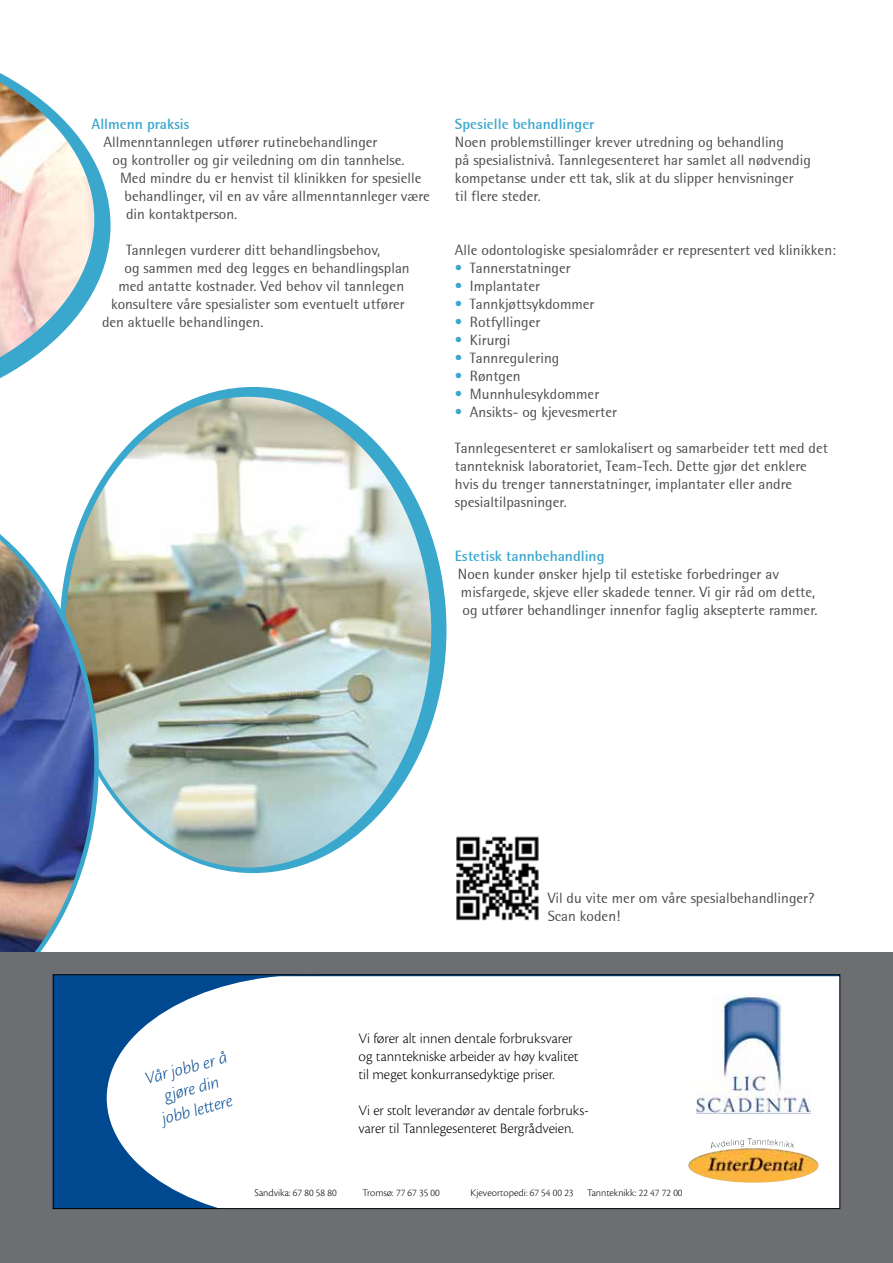
<style>
.page{position:relative;width:893px;height:1263px;background:#fff}
.page>*{position:absolute;margin:0;border:0;box-sizing:border-box;transform-origin:0 0}
.t1{font:italic 300 18px/21.6px "Cronos Pro";color:#004990;text-align:center}
.t2{font:15px/18px "Rotis Semi Sans 55";color:#4d4d4f}
.t3{font:300 15px/18px "Cronos Pro";letter-spacing:-.005em;color:#000}
.t4{font:700 15px "Rotis Semi Sans 65";color:#3aa7cd}
.t5{font:300 10.5px "Cronos Pro";color:#000}
.s1{color:#3aa7cd}
</style>
<div class="page">
<img style="left:94px;top:397px;width:337px;height:470px">
<img style="left:0;top:492px;width:99px;height:460px">
<div style="left:0;top:952px;width:893px;height:311px;background:#6d6e71"></div>
<svg style="left:55px;top:976px;width:783px;height:231px;background:#dce4ec"></svg>
<div style="left:53px;top:974px;width:787px;height:235px;border:1px solid #000"></div>
<svg style="left:0;top:73px;width:111px;height:349px"></svg>
<img style="left:456px;top:836px;width:83px;height:85px">
<p class="t4" style="left:92px;top:114px;width:100px">Allmenn praksis</p>
<p class="t2" style="left:104px;top:133px;width:276px">Allmenntannlegen utfører rutinebehandlinger</p>
<p class="t2" style="left:112px;top:151px;width:294px">og kontroller og gir veiledning om din tannhelse.</p>
<p class="t2" style="left:120px;top:169px;width:303px">Med mindre du er henvist til klinikken for spesielle</p>
<p class="t2" style="left:124px;top:187px;width:307px">behandlinger, vil en av våre allmenntannleger være</p>
<p class="t2" style="left:126px;top:205px;width:113px">din kontaktperson.</p>
<p class="t2" style="left:126px;top:241px;width:256px">Tannlegen vurderer ditt behandlingsbehov,</p>
<p class="t2" style="left:124px;top:259px;width:287px">og sammen med deg legges en behandlingsplan</p>
<p class="t2" style="left:118px;top:277px;width:287px">med antatte kostnader. Ved behov vil tannlegen</p>
<p class="t2" style="left:111px;top:295px;width:295px">konsultere våre spesialister som eventuelt utfører</p>
<p class="t2" style="left:102px;top:313px;width:163px">den aktuelle behandlingen.</p>
<p class="t4" style="left:455px;top:114px;width:141px">Spesielle behandlinger</p>
<p class="t2" style="left:455px;top:133px;width:357px">Noen problemstillinger krever utredning og behandling<br>på spesialistnivå. Tannlegesenteret har samlet all nødvendig kompetanse under ett tak, slik at du slipper henvisninger<br>til flere steder.</p>
<p class="t2" style="left:455px;top:241px;width:383px">Alle odontologiske spesialområder er representert ved klinikken:</p>
<p class="t2" style="left:455px;top:259px;width:117px"><span class="s1">•</span> Tannerstatninger</p>
<p class="t2" style="left:455px;top:277px;width:87px"><span class="s1">•</span> Implantater</p>
<p class="t2" style="left:455px;top:295px;width:141px"><span class="s1">•</span> Tannkjøttsykdommer</p>
<p class="t2" style="left:455px;top:313px;width:87px"><span class="s1">•</span> Rotfyllinger</p>
<p class="t2" style="left:455px;top:331px;width:57px"><span class="s1">•</span> Kirurgi</p>
<p class="t2" style="left:455px;top:349px;width:106px"><span class="s1">•</span> Tannregulering</p>
<p class="t2" style="left:455px;top:367px;width:67px"><span class="s1">•</span> Røntgen</p>
<p class="t2" style="left:455px;top:385px;width:146px"><span class="s1">•</span> Munnhulesykdommer</p>
<p class="t2" style="left:455px;top:403px;width:164px"><span class="s1">•</span> Ansikts- og kjevesmerter</p>
<p class="t2" style="left:455px;top:439px;width:374px">Tannlegesenteret er samlokalisert og samarbeider tett med det tannteknisk laboratoriet, Team-Tech. Dette gjør det enklere hvis du trenger tannerstatninger, implantater eller andre spesialtilpasninger.</p>
<p class="t4" style="left:455px;top:546px;width:151px">Estetisk tannbehandling</p>
<p class="t2" style="left:458px;top:565px;width:361px">Noen kunder ønsker hjelp til estetiske forbedringer av misfargede, skjeve eller skadede tenner. Vi gir råd om dette, og utfører behandlinger innenfor faglig aksepterte rammer.</p>
<p class="t2" style="left:548px;top:888px;width:268px">Vil du vite mer om våre spesialbehandlinger?<br>Scan koden!</p>
<p class="t1" style="left:143px;top:1068px;width:86px;rotate:-15deg">Vår jobb er å gjøre din jobb lettere</p>
<p class="t3" style="left:358px;top:1029px;width:222px">Vi fører alt innen dentale forbruksvarer og tanntekniske arbeider av høy kvalitet til meget konkurransedyktige priser.</p>
<p class="t3" style="left:358px;top:1101px;width:232px">Vi er stolt leverandør av dentale forbruks&shy;varer til Tannlegesenteret Bergrådveien.</p>
<p class="t5" style="left:255px;top:1186px;width:84px">Sandvika: 67 80 58 80</p>
<p class="t5" style="left:363px;top:1186px;width:79px">Tromsø: 77 67 35 00</p>
<p class="t5" style="left:471px;top:1186px;width:104px">Kjeveortopedi: 67 54 00 23</p>
<p class="t5" style="left:587px;top:1186px;width:97px">Tannteknikk: 22 47 72 00</p>
</div>
